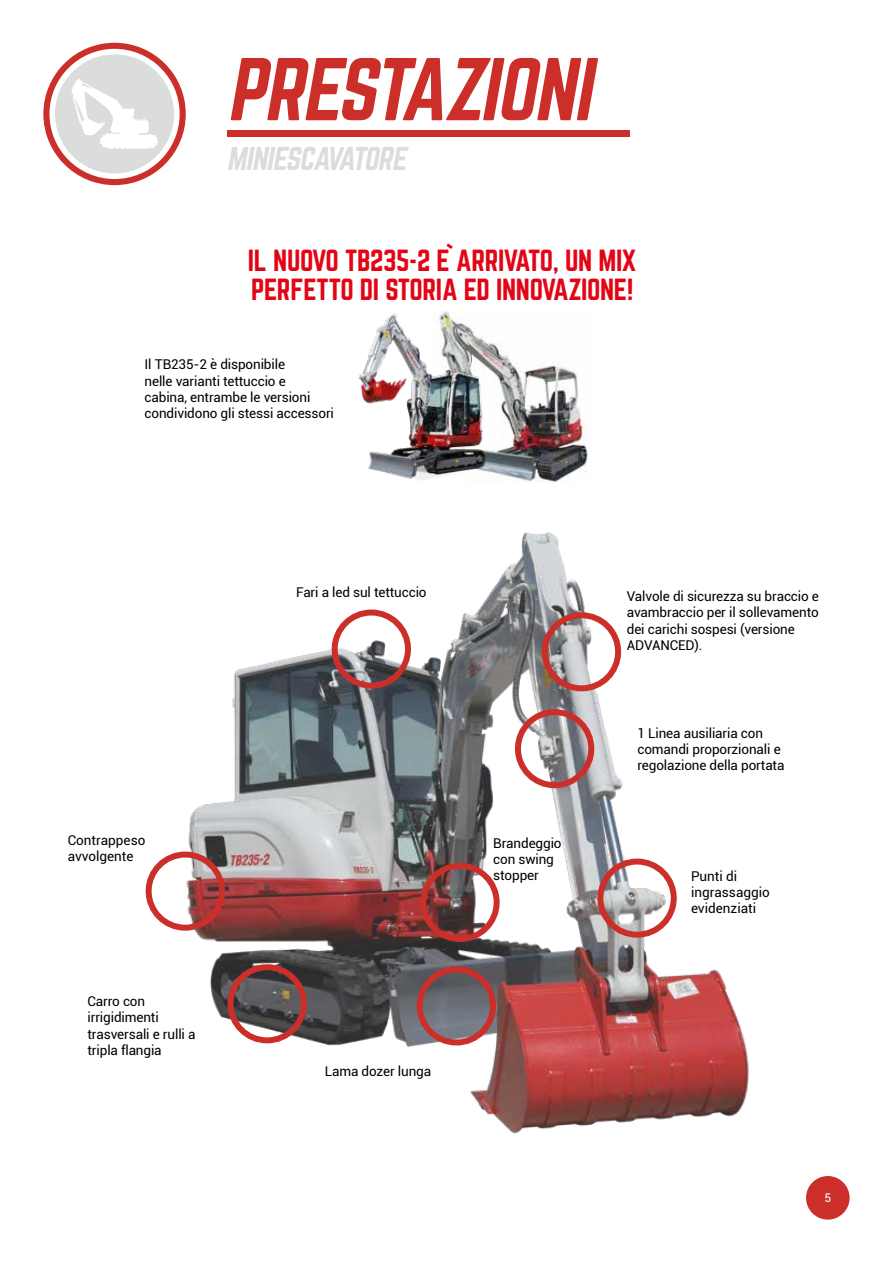
<style>
.page{position:relative;width:893px;height:1263px;background:#fff}
.page>*{position:absolute;margin:0;border:0;box-sizing:border-box;transform-origin:0 0}
.t1{font:italic 77.85px "Norwester";color:#cc2f29}
.t2{font:italic 28.8px "Norwester";color:#dbdcdc}
.t3{font:26.7px/29px "Norwester";letter-spacing:-.01em;color:#e30516}
.t4{font:13.5px/16.2px "Roboto";letter-spacing:-.01em;color:#000}
.t5{font:12px "Roboto";color:#fff}
</style>
<div class="page">
<img style="left:157px;top:532px;width:592px;height:602px">
<img style="left:491px;top:343px;width:97px;height:139px">
<div style="left:227px;top:130px;width:402px;height:7px;background:#cc2f29"></div>
<div style="left:43px;top:43px;width:143px;height:142px;background:#cc2f29;border-radius:50%"></div>
<div style="left:49px;top:49px;width:131px;height:130px;background:#fff;border-radius:50%"></div>
<div style="left:55px;top:54px;width:119px;height:119px;background:#dbdcdc;border-radius:50%"></div>
<svg style="left:71px;top:79px;width:87px;height:70px"></svg>
<svg style="left:446px;top:243px;width:7px;height:6px"></svg>
<div style="left:332px;top:609px;width:79px;height:80px;border:6px solid #cc2f29;border-radius:50%"></div>
<div style="left:420px;top:863px;width:80px;height:79px;border:6px solid #cc2f29;border-radius:50%"></div>
<div style="left:542px;top:612px;width:79px;height:79px;border:6px solid #cc2f29;border-radius:50%"></div>
<div style="left:515px;top:709px;width:79px;height:79px;border:6px solid #cc2f29;border-radius:50%"></div>
<div style="left:417px;top:966px;width:79px;height:79px;border:6px solid #cc2f29;border-radius:50%"></div>
<div style="left:227px;top:964px;width:80px;height:79px;border:6px solid #cc2f29;border-radius:50%"></div>
<div style="left:146px;top:851px;width:79px;height:80px;border:6px solid #cc2f29;border-radius:50%"></div>
<div style="left:597px;top:858px;width:80px;height:80px;border:6px solid #cc2f29;border-radius:50%"></div>
<img style="left:358px;top:311px;width:133px;height:169px">
<div style="left:806px;top:1176px;width:44px;height:43px;background:#cc2f29;border-radius:50%"></div>
<h1 class="t1" style="left:227px;top:52px;width:380px">PRESTAZIONI</h1>
<h2 class="t2" style="left:227px;top:145px;width:186px">MINIESCAVATORE</h2>
<h3 class="t3" style="left:248px;top:247px;width:390px">IL NUOVO TB235-2 E ARRIVATO, UN MIX<br>PERFETTO DI STORIA ED INNOVAZIONE!</h3>
<p class="t4" style="left:145px;top:356px;width:191px">Il TB235-2 è disponibile<br>nelle varianti tettuccio e<br>cabina, entrambe le versioni condividono gli stessi accessori</p>
<p class="t4" style="left:68px;top:831px;width:79px">Contrappeso avvolgente</p>
<p class="t4" style="left:88px;top:993px;width:109px">Carro con irrigidimenti trasversali e rulli a tripla flangia</p>
<p class="t4" style="left:296px;top:584px;width:132px">Fari a led sul tettuccio</p>
<p class="t4" style="left:493px;top:834px;width:70px">Brandeggio con swing stopper</p>
<p class="t4" style="left:325px;top:1063px;width:108px">Lama dozer lunga</p>
<p class="t4" style="left:627px;top:588px;width:194px">Valvole di sicurezza su braccio e avambraccio per il sollevamento dei carichi sospesi (versione<br>ADVANCED).</p>
<p class="t4" style="left:637px;top:724px;width:148px">1 Linea ausiliaria con comandi proporzionali e regolazione della portata</p>
<p class="t4" style="left:691px;top:867px;width:80px">Punti di ingrassaggio evidenziati</p>
<p class="t5" style="left:824px;top:1190px;width:8px">5</p>
</div>
